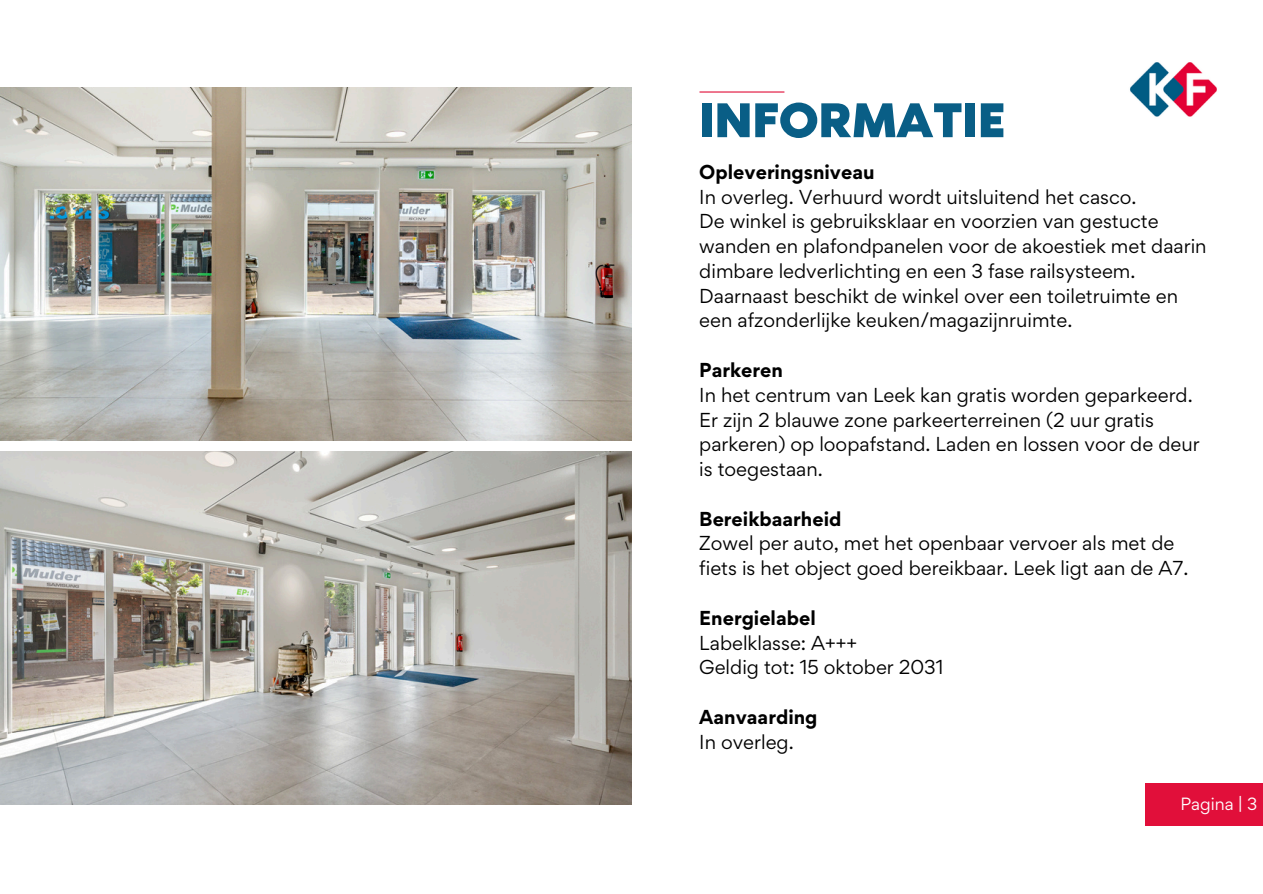
<style>
.page{position:relative;width:1263px;height:894px;background:#fff}
.page>*{position:absolute;margin:0;border:0;box-sizing:border-box;transform-origin:0 0}
.t1{font:61.35px "RTL Media Pro Medium";color:#095e86}
.t2{font:18px/24.8px "Gordita";color:#000}
.t3{font:700 18px/24.8px "Gordita";color:#000}
.t4{font:15.75px "Gordita";color:#fff}
.s1{font-weight:700}
.s2{font-weight:400}
</style>
<div class="page">
<hr style="left:700px;top:91px;width:84px;height:2px;background:#e10f3a">
<img style="left:1130px;top:62px;width:87px;height:55px">
<div style="left:1146px;top:782px;width:117px;height:43px;background:#e10f3a"></div>
<img style="left:0;top:87px;width:631px;height:353px">
<img style="left:0;top:451px;width:631px;height:353px">
<p class="t1" style="left:699px;top:93px;width:308px">INFORMATIE</p>
<h2 class="t2" style="left:699px;top:159px;width:509px"><span class="s1">Opleveringsniveau<br></span>In overleg. Verhuurd wordt uitsluitend het casco.<br>De winkel is gebruiksklaar en voorzien van gestucte wanden en plafondpanelen voor de akoestiek met daarin dimbare ledverlichting en een 3 fase railsysteem.<br>Daarnaast beschikt de winkel over een toiletruimte en een afzonderlijke keuken/magazijnruimte.</h2>
<h2 class="t2" style="left:699px;top:357px;width:502px"><span class="s1">Parkeren<br></span>In het centrum van Leek kan gratis worden geparkeerd.<br>Er zijn 2 blauwe zone parkeerterreinen (2 uur gratis parkeren) op loopafstand. Laden en lossen voor de deur is toegestaan.</h2>
<h2 class="t2" style="left:699px;top:506px;width:491px"><span class="s1">Bereikbaarheid<br></span>Zowel per auto, met het openbaar vervoer als met de fiets is het object goed bereikbaar. Leek ligt aan de A7.</h2>
<h2 class="t2" style="left:699px;top:605px;width:246px"><span class="s1">Energielabel<br></span>Labelklasse: A+++<br>Geldig tot: 15 oktober 2031</h2>
<p class="t3" style="left:699px;top:704px;width:120px">Aanvaarding<br><span class="s2">In overleg.</span></p>
<h2 class="t4" style="left:1180px;top:793px;width:78px">Pagina | 3</h2>
</div>
